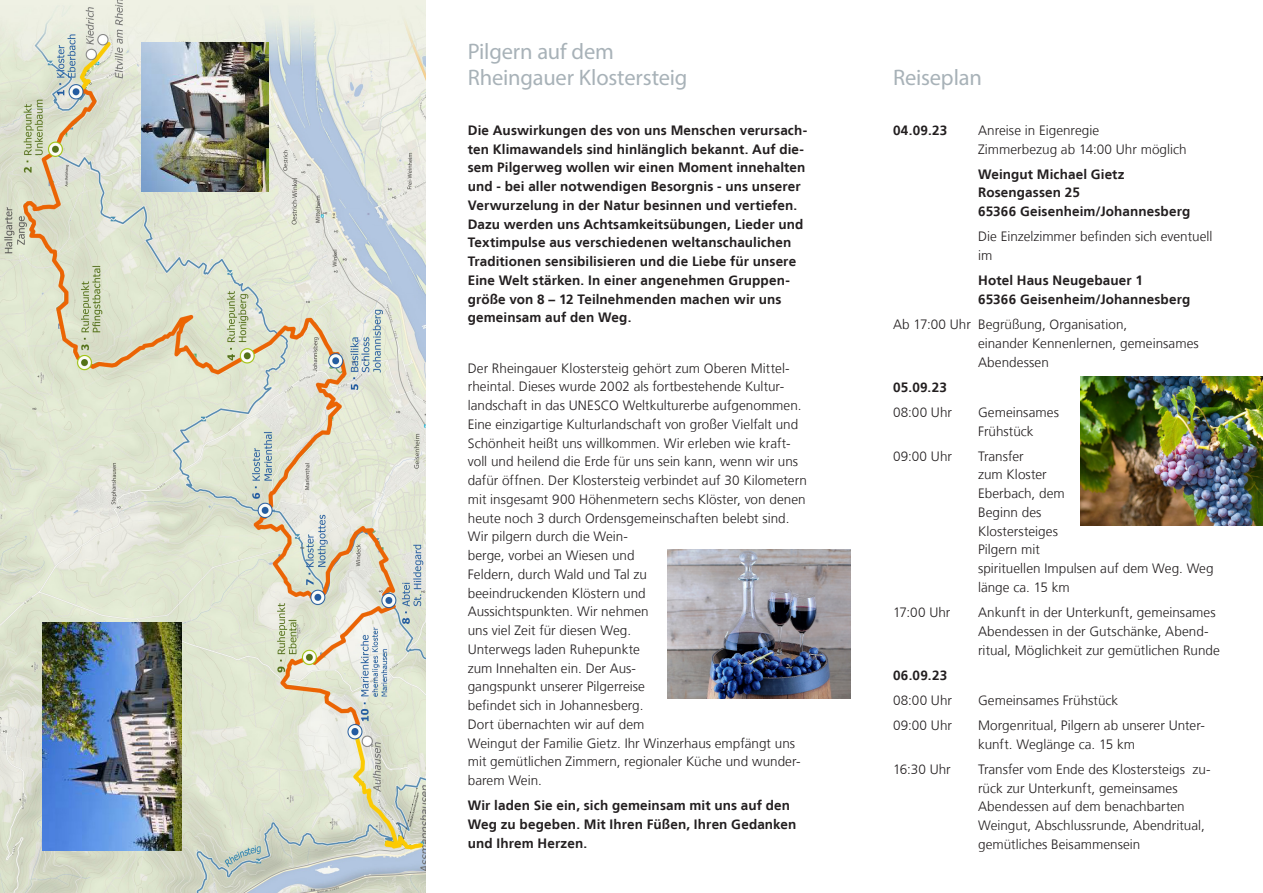
<style>
.page{position:relative;width:1263px;height:893px;background:#fff}
.page>*{position:absolute;margin:0;border:0;box-sizing:border-box;transform-origin:0 0}
.t1{font:22.5px "Myriad Pro";letter-spacing:-.005em;color:#a8b2b8}
.t2{font:300 13.5px/18.8px "Frutiger LT";letter-spacing:.005em;color:#231f20}
.t3{font:700 13.5px/18.8px "Frutiger LT";letter-spacing:.01em;color:#231f20}
</style>
<div class="page">
<img style="left:0;top:0;width:425px;height:893px">
<img style="left:141px;top:43px;width:128px;height:148px">
<img style="left:43px;top:623px;width:138px;height:227px">
<img style="left:1080px;top:376px;width:183px;height:149px">
<img style="left:668px;top:550px;width:182px;height:148px">
<p class="t1" style="left:468px;top:38px;width:148px">Pilgern auf dem</p>
<p class="t1" style="left:468px;top:63px;width:221px">Rheingauer Klostersteig</p>
<p class="t3" style="left:468px;top:121px;width:341px">Die Auswirkungen des von uns Menschen verursach&shy;ten Klimawandels sind hinlänglich bekannt. Auf die&shy;sem Pilgerweg wollen wir einen Moment innehalten und - bei aller notwendigen Besorgnis - uns unserer Verwurzelung in der Natur besinnen und vertiefen.<br>Dazu werden uns Achtsamkeitsübungen, Lieder und Textimpulse aus verschiedenen weltanschaulichen Traditionen sensibilisieren und die Liebe für unsere Eine Welt stärken. In einer angenehmen Gruppen&shy;größe von 8 – 12 Teilnehmenden machen wir uns gemeinsam auf den Weg.</p>
<p class="t2" style="left:468px;top:359px;width:341px">Der Rheingauer Klostersteig gehört zum Oberen Mittel&shy;rheintal. Dieses wurde 2002 als fortbestehende Kultur&shy;landschaft in das UNESCO Weltkulturerbe aufgenommen.<br>Eine einzigartige Kulturlandschaft von großer Vielfalt und Schönheit heißt uns willkommen. Wir erleben wie kraft&shy;voll und heilend die Erde für uns sein kann, wenn wir uns dafür öffnen. Der Klostersteig verbindet auf 30 Kilometern mit insgesamt 900 Höhenmetern sechs Klöster, von denen heute noch 3 durch Ordensgemeinschaften belebt sind.<br>Wir pilgern durch die Wein-<br>berge, vorbei an Wiesen und<br>Feldern, durch Wald und Tal zu<br>beeindruckenden Klöstern und<br>Aussichtspunkten. Wir nehmen<br>uns viel Zeit für diesen Weg.<br>Unterwegs laden Ruhepunkte<br>zum Innehalten ein. Der Aus-<br>gangspunkt unserer Pilgerreise<br>befindet sich in Johannesberg.<br>Dort übernachten wir auf dem<br>Weingut der Familie Gietz. Ihr Winzerhaus empfängt uns mit gemütlichen Zimmern, regionaler Küche und wunder&shy;barem Wein.</p>
<p class="t3" style="left:468px;top:796px;width:330px">Wir laden Sie ein, sich gemeinsam mit uns auf den<br>Weg zu begeben. Mit Ihren Füßen, Ihren Gedanken und Ihrem Herzen.</p>
<p class="t1" style="left:893px;top:63px;width:90px">Reiseplan</p>
<p class="t3" style="left:893px;top:121px;width:56px">04.09.23</p>
<p class="t2" style="left:978px;top:121px;width:210px">Anreise in Eigenregie<br>Zimmerbezug ab 14:00 Uhr möglich</p>
<p class="t3" style="left:978px;top:165px;width:214px">Weingut Michael Gietz<br>Rosengassen 25<br>65366 Geisenheim/Johannesberg</p>
<p class="t2" style="left:978px;top:227px;width:236px">Die Einzelzimmer befinden sich eventuell im</p>
<p class="t3" style="left:978px;top:271px;width:214px">Hotel Haus Neugebauer 1<br>65366 Geisenheim/Johannesberg</p>
<p class="t2" style="left:978px;top:315px;width:222px;text-indent:-85px">Ab 17:00 Uhr Begrüßung, Organisation,<br>einander Kennenlernen, gemeinsames<br>Abendessen</p>
<p class="t3" style="left:893px;top:378px;width:56px">05.09.23</p>
<p class="t2" style="left:893px;top:403px;width:60px">08:00 Uhr</p>
<p class="t2" style="left:978px;top:403px;width:82px">Gemeinsames<br>Frühstück</p>
<p class="t2" style="left:893px;top:447px;width:60px">09:00 Uhr</p>
<p class="t2" style="left:978px;top:447px;width:237px">Transfer<br>zum Kloster<br>Eberbach, dem<br>Beginn des<br>Klostersteiges<br>Pilgern mit<br>spirituellen Impulsen auf dem Weg. Weg länge ca. 15 km</p>
<p class="t2" style="left:893px;top:603px;width:59px">17:00 Uhr</p>
<p class="t2" style="left:978px;top:603px;width:243px">Ankunft in der Unterkunft, gemeinsames<br>Abendessen in der Gutschänke, Abend&shy;ritual, Möglichkeit zur gemütlichen Runde</p>
<p class="t3" style="left:893px;top:666px;width:56px">06.09.23</p>
<p class="t2" style="left:893px;top:691px;width:60px">08:00 Uhr</p>
<p class="t2" style="left:978px;top:691px;width:142px">Gemeinsames Frühstück</p>
<p class="t2" style="left:893px;top:716px;width:60px">09:00 Uhr</p>
<p class="t2" style="left:978px;top:716px;width:228px">Morgenritual, Pilgern ab unserer Unter&shy;kunft. Weglänge ca. 15 km</p>
<p class="t2" style="left:893px;top:760px;width:59px">16:30 Uhr</p>
<p class="t2" style="left:978px;top:760px;width:234px">Transfer vom Ende des Klostersteigs zu&shy;rück zur Unterkunft, gemeinsames Abendessen auf dem benachbarten Weingut, Abschlussrunde, Abendritual, gemütliches Beisammensein</p>
</div>
